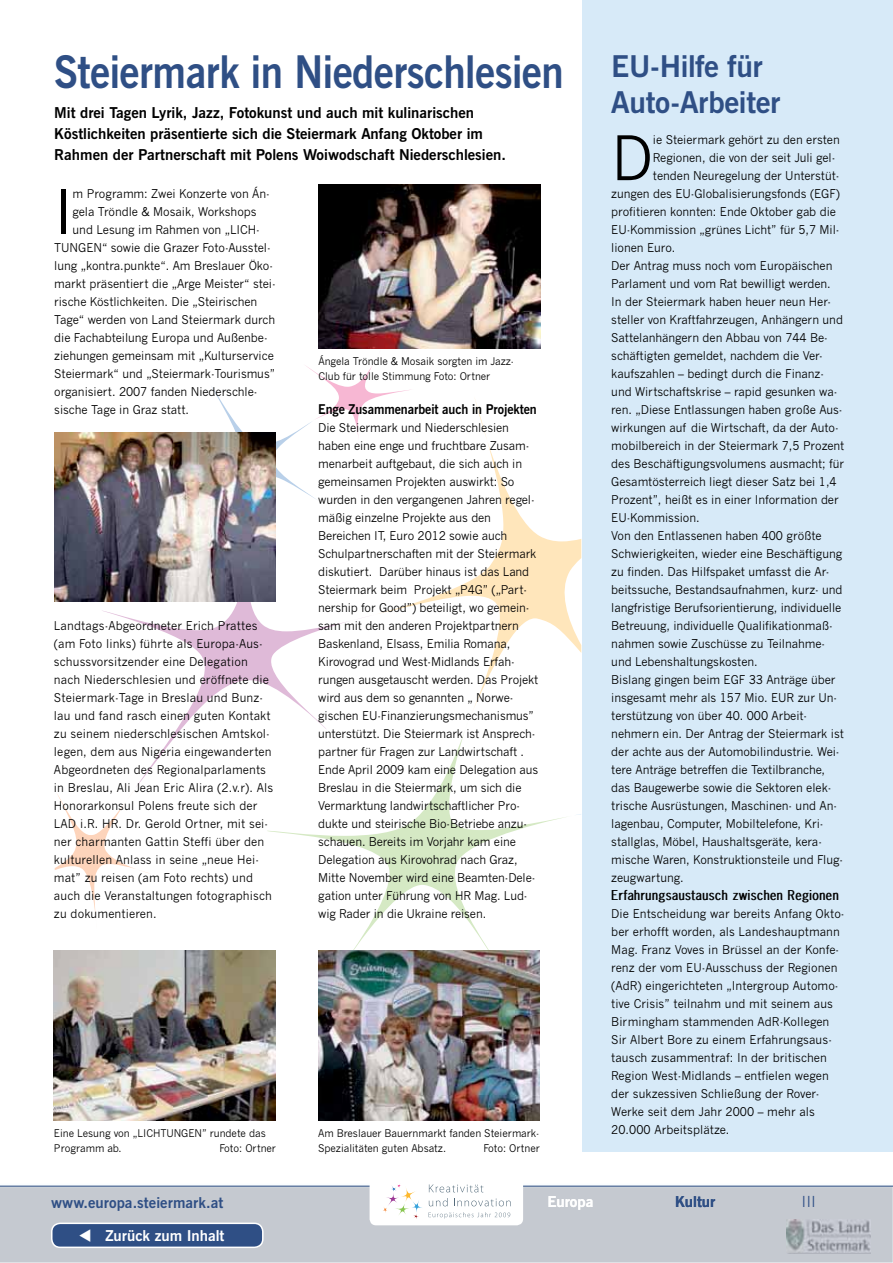
<style>
.page{position:relative;width:893px;height:1263px;background:#fff}
.page>*{position:absolute;margin:0;border:0;box-sizing:border-box;transform-origin:0 0}
.t1{font:60.6px "News Gothic";color:#000;scale:.95 1}
.t2{font:700 45px "News Gothic BT";letter-spacing:-.01em;color:#2f4f85;scale:.9 1}
.t3{font:700 30px/36px "News Gothic BT";letter-spacing:-.01em;color:#2f4f85}
.t4{font:700 15px/21px "News Gothic BT";color:#000}
.t5{font:15px "News Gothic Bold";letter-spacing:-.005em;color:#000;scale:.95 1}
.t6{font:700 15px "News Gothic BT";letter-spacing:.005em;color:#2f4f85}
.t7{font:700 15px "News Gothic BT";color:#fff}
.t8{font:15px "News Gothic";color:#2f4f85}
.t9{font:700 13.5px "News Gothic BT";letter-spacing:-.005em;color:#000;scale:.93 1}
.t10{font:12px/18px "News Gothic";letter-spacing:-.005em;color:#000;scale:.95 1}
.t11{font:10.5px/15px "News Gothic";letter-spacing:-.005em;color:#000;scale:.95 1}
</style>
<div class="page">
<hr style="left:0;top:1186px;width:893px;height:1px;background:#2f4f85">
<div style="left:52px;top:1223px;width:211px;height:24px;background:#2f4f85;border-radius:8px"></div>
<div style="left:51px;top:1223px;width:213px;height:25px;border:2px solid #fff;border-radius:8px"></div>
<svg style="left:55px;top:794px;width:95px;height:120px"></svg>
<svg style="left:101px;top:601px;width:268px;height:186px"></svg>
<svg style="left:211px;top:365px;width:200px;height:135px"></svg>
<svg style="left:373px;top:396px;width:208px;height:311px"></svg>
<svg style="left:264px;top:722px;width:302px;height:229px"></svg>
<div style="left:582px;top:0;width:311px;height:1152px;background:#d7eaf8"></div>
<img style="left:54px;top:432px;width:222px;height:169px">
<div style="left:370px;top:1178px;width:153px;height:47px;background:#fff;border-radius:7px"></div>
<svg style="left:383px;top:1184px;width:39px;height:35px"></svg>
<svg style="left:429px;top:1184px;width:54px;height:8px"></svg>
<svg style="left:429px;top:1198px;width:19px;height:8px"></svg>
<svg style="left:454px;top:1198px;width:57px;height:8px"></svg>
<svg style="left:429px;top:1212px;width:81px;height:7px"></svg>
<img style="left:318px;top:184px;width:222px;height:165px">
<img style="left:54px;top:951px;width:222px;height:170px">
<img style="left:318px;top:951px;width:222px;height:170px">
<img style="left:787px;top:1219px;width:84px;height:34px">
<h2 class="t2" style="left:54px;top:55px;width:568px">Steiermark in Niederschlesien</h2>
<p class="t4" style="left:54px;top:103px;width:453px">Mit drei Tagen Lyrik, Jazz, Fotokunst und auch mit kulinarischen<br>Köstlichkeiten präsentierte sich die Steiermark Anfang Oktober im<br>Rahmen der Partnerschaft mit Polens Woiwodschaft Niederschlesien.</p>
<h1 class="t1" style="left:54px;top:189px;width:21px">I</h1>
<p class="t10" style="left:73px;top:186px;width:209px">m Programm: Zwei Konzerte von Án-</p>
<p class="t10" style="left:73px;top:204px;width:195px">gela Tröndle &amp; Mosaik, Workshops</p>
<p class="t10" style="left:73px;top:222px;width:199px">und Lesung im Rahmen von „LICH-</p>
<p class="t10" style="left:54px;top:240px;width:229px">TUNGEN“ sowie die Grazer Foto-Ausstel-</p>
<p class="t10" style="left:54px;top:258px;width:232px">lung „kontra.punkte“. Am Breslauer Öko-</p>
<p class="t10" style="left:54px;top:276px;width:235px">markt präsentiert die „Arge Meister“ stei-</p>
<p class="t10" style="left:54px;top:294px;width:215px">rische Köstlichkeiten. Die „Steirischen</p>
<p class="t10" style="left:54px;top:312px;width:234px">Tage“ werden von Land Steiermark durch</p>
<p class="t10" style="left:54px;top:330px;width:226px">die Fachabteilung Europa und Außenbe-</p>
<p class="t10" style="left:54px;top:348px;width:233px">ziehungen gemeinsam mit „Kulturservice</p>
<p class="t10" style="left:54px;top:366px;width:234px">Steiermark“ und „Steiermark-Tourismus”</p>
<p class="t10" style="left:54px;top:384px;width:215px">organisiert. 2007 fanden Niederschle-</p>
<p class="t10" style="left:54px;top:402px;width:143px">sische Tage in Graz statt.</p>
<p class="t11" style="left:318px;top:355px;width:207px">Ángela Tröndle &amp; Mosaik sorgten im Jazz-<br>Club für tolle Stimmung Foto: Ortner</p>
<p class="t9" style="left:318px;top:404px;width:237px">Enge Zusammenarbeit auch in Projekten</p>
<p class="t10" style="left:318px;top:420px;width:233px">Die Steiermark und Niederschlesien haben eine enge und fruchtbare Zusam&shy;menarbeit auftgebaut, die sich auch in gemeinsamen Projekten auswirkt: So wurden in den vergangenen Jahren regel&shy;mäßig einzelne Projekte aus den Bereichen IT, Euro 2012 sowie auch Schulpartnerschaften mit der Steiermark diskutiert. Darüber hinaus ist das Land Steiermark beim Projekt „P4G” („Part&shy;nership for Good”) beteiligt, wo gemein&shy;sam mit den anderen Projektpartnern Baskenland, Elsass, Emilia Romana, Kirovo grad und West-Midlands Erfah&shy;rungen ausgetauscht werden. Das Projekt wird aus dem so genannten „ Norwe&shy;gischen EU-Finanzierungsmechanismus” unterstützt. Die Steiermark ist Ansprech&shy;partner für Fragen zur Landwirtschaft .<br>Ende April 2009 kam eine Delegation aus Breslau in die Steiermark, um sich die Vermarktung landwirtschaftlicher Pro&shy;dukte und steirische Bio-Betriebe anzu&shy;schauen. Bereits im Vorjahr kam eine Delegation aus Kirovohrad nach Graz, Mitte November wird eine Beamten-Dele&shy;gation unter Führung von HR Mag. Lud&shy;wig Rader in die Ukraine reisen.</p>
<p class="t10" style="left:54px;top:618px;width:232px">Landtags-Abgeordneter Erich Prattes (am Foto links) führte als Europa-Aus&shy;schussvorsitzender eine Delegation nach Niederschlesien und eröffnete die Steiermark-Tage in Breslau und Bunz&shy;lau und fand rasch einen guten Kontakt zu seinem niederschlesischen Amtskol&shy;legen, dem aus Nigeria eingewanderten Abgeordneten des Regionalparlaments in Breslau, Ali Jean Eric Alira (2.v.r). Als Honorarkonsul Polens freute sich der LAD i.R. HR. Dr. Gerold Ortner, mit sei&shy;ner charmanten Gattin Steffi über den kulturellen Anlass in seine „neue Hei&shy;mat” zu reisen (am Foto rechts) und auch die Veranstaltungen fotographisch zu dokumentieren.</p>
<p class="t11" style="left:54px;top:1126px;width:224px">Eine Lesung von „LICHTUNGEN” rundete das<br>Programm ab.</p>
<p class="t11" style="left:220px;top:1141px;width:61px">Foto: Ortner</p>
<p class="t11" style="left:318px;top:1126px;width:234px">Am Breslauer Bauernmarkt fanden Steiermark-<br>Spezialitäten guten Absatz.</p>
<p class="t11" style="left:483px;top:1141px;width:61px">Foto: Ortner</p>
<h3 class="t3" style="left:611px;top:51px;width:171px">EU-Hilfe für<br>Auto-Arbeiter</h3>
<h1 class="t1" style="left:611px;top:135px;width:46px">D</h1>
<p class="t10" style="left:653px;top:132px;width:198px">ie Steiermark gehört zu den ersten</p>
<p class="t10" style="left:653px;top:150px;width:193px">Regionen, die von der seit Juli gel-</p>
<p class="t10" style="left:653px;top:168px;width:198px">tenden Neuregelung der Unterstüt-</p>
<p class="t10" style="left:611px;top:186px;width:242px">zungen des EU-Globalisierungsfonds (EGF)</p>
<p class="t10" style="left:611px;top:204px;width:238px">profitieren konnten: Ende Oktober gab die</p>
<p class="t10" style="left:611px;top:222px;width:242px">EU-Kommission „grünes Licht” für 5,7 Mil-</p>
<p class="t10" style="left:611px;top:240px;width:69px">lionen Euro.</p>
<p class="t10" style="left:611px;top:258px;width:234px">Der Antrag muss noch vom Europäischen</p>
<p class="t10" style="left:611px;top:276px;width:233px">Parlament und vom Rat bewilligt werden.</p>
<p class="t10" style="left:611px;top:294px;width:233px">In der Steiermark haben heuer neun Her-</p>
<p class="t10" style="left:611px;top:312px;width:245px">steller von Kraftfahrzeugen, Anhängern und</p>
<p class="t10" style="left:611px;top:330px;width:229px">Sattelanhängern den Abbau von 744 Be-</p>
<p class="t10" style="left:611px;top:348px;width:224px">schäftigten gemeldet, nachdem die Ver-</p>
<p class="t10" style="left:611px;top:366px;width:225px">kaufszahlen – bedingt durch die Finanz-</p>
<p class="t10" style="left:611px;top:384px;width:239px">und Wirtschaftskrise – rapid gesunken wa-</p>
<p class="t10" style="left:611px;top:402px;width:245px">ren. „Diese Entlassungen haben große Aus-</p>
<p class="t10" style="left:611px;top:420px;width:241px">wirkungen auf die Wirtschaft, da der Auto-</p>
<p class="t10" style="left:611px;top:438px;width:247px">mobilbereich in der Steiermark 7,5 Prozent</p>
<p class="t10" style="left:611px;top:456px;width:247px">des Beschäftigungsvolumens ausmacht; für</p>
<p class="t10" style="left:611px;top:474px;width:239px">Gesamtösterreich liegt dieser Satz bei 1,4</p>
<p class="t10" style="left:611px;top:492px;width:241px">Prozent”, heißt es in einer Information der</p>
<p class="t10" style="left:611px;top:510px;width:95px">EU-Kommission.</p>
<p class="t10" style="left:611px;top:528px;width:223px">Von den Entlassenen haben 400 größte</p>
<p class="t10" style="left:611px;top:546px;width:245px">Schwierigkeiten, wieder eine Beschäftigung</p>
<p class="t10" style="left:611px;top:564px;width:231px">zu finden. Das Hilfspaket umfasst die Ar-</p>
<p class="t10" style="left:611px;top:582px;width:245px">beitssuche, Bestandsaufnahmen, kurz- und</p>
<p class="t10" style="left:611px;top:600px;width:244px">langfristige Berufsorientierung, individuelle</p>
<p class="t10" style="left:611px;top:618px;width:235px">Betreuung, individuelle Qualifikationmaß-</p>
<p class="t10" style="left:611px;top:636px;width:227px">nahmen sowie Zuschüsse zu Teilnahme-</p>
<p class="t10" style="left:611px;top:654px;width:156px">und Lebenshaltungskosten.</p>
<p class="t10" style="left:611px;top:672px;width:238px">Bislang gingen beim EGF 33 Anträge über</p>
<p class="t10" style="left:611px;top:690px;width:239px">insgesamt mehr als 157 Mio. EUR zur Un-</p>
<p class="t10" style="left:611px;top:708px;width:208px">terstützung von über 40. 000 Arbeit-</p>
<p class="t10" style="left:611px;top:726px;width:246px">nehmern ein. Der Antrag der Steiermark ist</p>
<p class="t10" style="left:611px;top:744px;width:242px">der achte aus der Automobilindustrie. Wei-</p>
<p class="t10" style="left:611px;top:762px;width:227px">tere Anträge betreffen die Textilbranche,</p>
<p class="t10" style="left:611px;top:780px;width:233px">das Baugewerbe sowie die Sektoren elek-</p>
<p class="t10" style="left:611px;top:798px;width:239px">trische Ausrüstungen, Maschinen- und An-</p>
<p class="t10" style="left:611px;top:816px;width:225px">lagenbau, Computer, Mobiltelefone, Kri-</p>
<p class="t10" style="left:611px;top:834px;width:223px">stallglas, Möbel, Haushaltsgeräte, kera-</p>
<p class="t10" style="left:611px;top:852px;width:246px">mische Waren, Konstruktionsteile und Flug-</p>
<p class="t10" style="left:611px;top:870px;width:78px">zeugwartung.</p>
<p class="t5" style="left:611px;top:886px;width:241px">Erfahrungsaustausch zwischen Regionen</p>
<p class="t10" style="left:611px;top:906px;width:247px">Die Entscheidung war bereits Anfang Okto&shy;ber erhofft worden, als Landeshauptmann Mag. Franz Voves in Brüssel an der Konfe&shy;renz der vom EU-Ausschuss der Regionen (AdR) eingerichteten „Intergroup Automo&shy;tive Crisis” teilnahm und mit seinem aus Birmingham stammenden AdR-Kollegen Sir Albert Bore zu einem Erfahrungsaus&shy;tausch zusammentraf: In der britischen Region West-Midlands – entfielen wegen der sukzessiven Schließung der Rover-Werke seit dem Jahr 2000 – mehr als 20.000 Arbeitsplätze.</p>
<p class="t6" style="left:51px;top:1197px;width:174px">www.europa.steiermark.at</p>
<p class="t7" style="left:105px;top:1230px;width:121px">Zurück zum Inhalt</p>
<p class="t7" style="left:547px;top:1196px;width:47px">Europa</p>
<p class="t6" style="left:675px;top:1196px;width:42px">Kultur</p>
<p class="t8" style="left:801px;top:1196px;width:16px">III</p>
</div>
